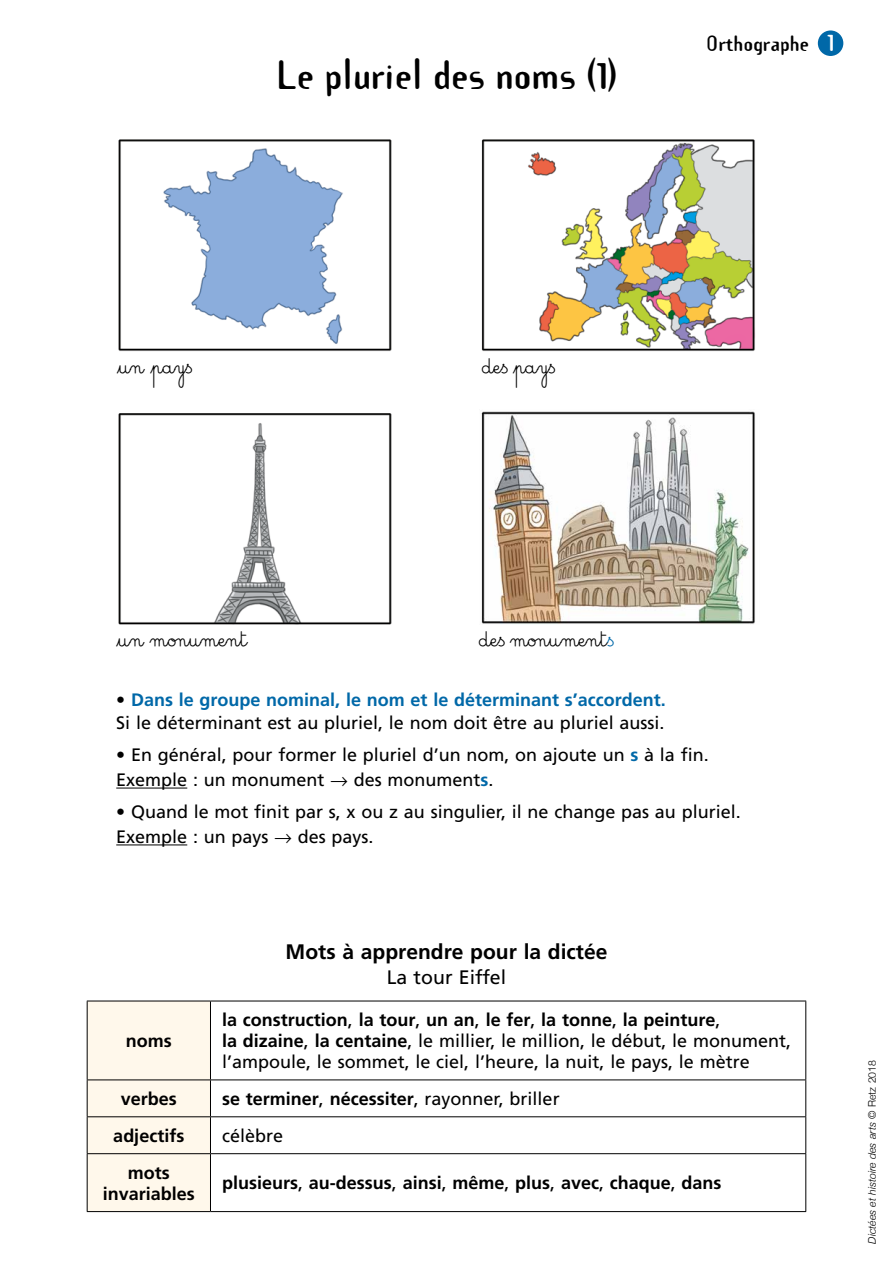
<style>
.page{position:relative;width:893px;height:1263px;background:#fff}
.page>*{position:absolute;margin:0;border:0;box-sizing:border-box;transform-origin:0 0}
.SousTitre{font:700 36px "Template Gothic";color:#000}
.Texte{font:27px "SG Cursive OT";color:#000}
.SousTitre-2{font:700 22.5px "Template Gothic";color:#fff}
.Texte-2{font:700 21px "Frutiger";color:#000}
.Texte-3{font:19.5px "Frutiger";color:#000}
.SousTitre-3{font:700 19.5px "Template Gothic";color:#000}
.Texte-4{font:18px/21px "Frutiger";color:#000}
.Texte-5{font:700 18px/21px "Frutiger";color:#000;text-align:center}
.Texte-6{font:700 18px "Frutiger";color:#0068a8}
.t1{font:italic 300 10.5px "Helvetica Neue";color:#000}
.s1{color:#0068a8}
.s2{font-weight:400;color:#000}
.s3{font-weight:700;color:#0068a8}
.s4{font-weight:700}
.s5{font-weight:400}
.s6{font-style:normal}
</style>
<div class="page">
<hr style="left:116px;top:788px;width:71px;height:1px;background:#000">
<hr style="left:116px;top:844px;width:71px;height:1px;background:#000">
<div style="left:88px;top:1002px;width:122px;height:209px;background:#fff8eb"></div>
<hr style="left:87px;top:1001px;width:123px;height:1px;background:#000">
<hr style="left:87px;top:1001px;width:1px;height:78px;background:#000">
<hr style="left:210px;top:1001px;width:596px;height:1px;background:#000">
<hr style="left:210px;top:1001px;width:1px;height:78px;background:#000">
<hr style="left:805px;top:1001px;width:1px;height:78px;background:#000">
<hr style="left:87px;top:1079px;width:123px;height:1px;background:#000">
<hr style="left:87px;top:1080px;width:1px;height:36px;background:#000">
<hr style="left:210px;top:1079px;width:596px;height:1px;background:#000">
<hr style="left:210px;top:1080px;width:1px;height:36px;background:#000">
<hr style="left:805px;top:1080px;width:1px;height:36px;background:#000">
<hr style="left:87px;top:1116px;width:123px;height:1px;background:#000">
<hr style="left:87px;top:1117px;width:1px;height:36px;background:#000">
<hr style="left:210px;top:1116px;width:596px;height:1px;background:#000">
<hr style="left:210px;top:1117px;width:1px;height:36px;background:#000">
<hr style="left:805px;top:1117px;width:1px;height:36px;background:#000">
<hr style="left:87px;top:1153px;width:123px;height:1px;background:#000">
<hr style="left:87px;top:1154px;width:1px;height:57px;background:#000">
<hr style="left:210px;top:1153px;width:596px;height:1px;background:#000">
<hr style="left:210px;top:1154px;width:1px;height:57px;background:#000">
<hr style="left:805px;top:1154px;width:1px;height:57px;background:#000">
<hr style="left:87px;top:1211px;width:123px;height:1px;background:#000">
<hr style="left:210px;top:1211px;width:596px;height:1px;background:#000">
<img style="left:118px;top:139px;width:274px;height:212px">
<img style="left:118px;top:413px;width:274px;height:212px">
<img style="left:481px;top:139px;width:275px;height:212px">
<img style="left:481px;top:411px;width:274px;height:213px">
<div style="left:818px;top:30px;width:25px;height:26px;background:#0068a8;border-radius:50%"></div>
<p class="SousTitre" style="left:277px;top:50px;width:342px">Le pluriel des noms (1)</p>
<p class="SousTitre-3" style="left:707px;top:30px;width:104px">Orthographe</p>
<p class="SousTitre-2" style="left:827px;top:26px;width:9px">1</p>
<p class="Texte" style="left:117px;top:348px;width:81px">un pays</p>
<p class="Texte" style="left:482px;top:348px;width:79px">despays</p>
<p class="Texte" style="left:117px;top:621px;width:132px">un monument</p>
<p class="Texte" style="left:479px;top:621px;width:141px">desmonument<span class="s1">s</span></p>
<p class="Texte-6" style="left:116px;top:689px;width:551px"><span class="s2">•</span> Dans le groupe nominal, le nom et le déterminant s’accordent.</p>
<p class="Texte-4" style="left:116px;top:713px;width:550px">Si le déterminant est au pluriel, le nom doit être au pluriel aussi.</p>
<p class="Texte-4" style="left:116px;top:744px;width:594px">• En général, pour former le pluriel d’un nom, on ajoute un <span class="s3">s</span> à la fin.</p>
<p class="Texte-4" style="left:116px;top:769px;width:379px">Exemple : un monument → des monument<span class="s3">s</span>.</p>
<p class="Texte-4" style="left:116px;top:801px;width:626px">• Quand le mot finit par s, x ou z au singulier, il ne change pas au pluriel.</p>
<p class="Texte-4" style="left:116px;top:826px;width:259px">Exemple : un pays → des pays.</p>
<p class="Texte-5" style="left:126px;top:1030px;width:47px">noms</p>
<p class="Texte-2" style="left:286px;top:939px;width:323px">Mots à apprendre pour la dictée</p>
<p class="Texte-3" style="left:387px;top:966px;width:121px">La tour Eiffel</p>
<p class="Texte-4" style="left:222px;top:1009px;width:570px"><span class="s4">la construction</span>, <span class="s4">la tour</span>, <span class="s4">un an</span>, <span class="s4">le fer</span>, <span class="s4">la tonne</span>, <span class="s4">la peinture</span>,<br><span class="s4">la dizaine</span>, <span class="s4">la centaine</span>, le millier, le million, le début, le monument, l’ampoule, le sommet, le ciel, l’heure, la nuit, le pays, le mètre</p>
<p class="Texte-5" style="left:121px;top:1088px;width:58px">verbes</p>
<p class="Texte-5" style="left:222px;top:1088px;width:339px">se terminer<span class="s5">,</span> nécessiter<span class="s5">, rayonner, briller</span></p>
<p class="Texte-5" style="left:113px;top:1125px;width:73px">adjectifs</p>
<p class="Texte-4" style="left:222px;top:1125px;width:63px">célèbre</p>
<p class="Texte-5" style="left:103px;top:1162px;width:94px">mots invariables</p>
<p class="Texte-5" style="left:222px;top:1173px;width:501px">plusieurs<span class="s5">,</span> au-dessus<span class="s5">,</span> ainsi<span class="s5">,</span> même<span class="s5">,</span> plus<span class="s5">,</span> avec<span class="s5">,</span> chaque<span class="s5">,</span> dans</p>
<p class="t1" style="left:864px;top:1243px;width:185px;rotate:-90deg">Dictées et histoire des arts <span class="s6">© Retz 2018</span></p>
</div>
